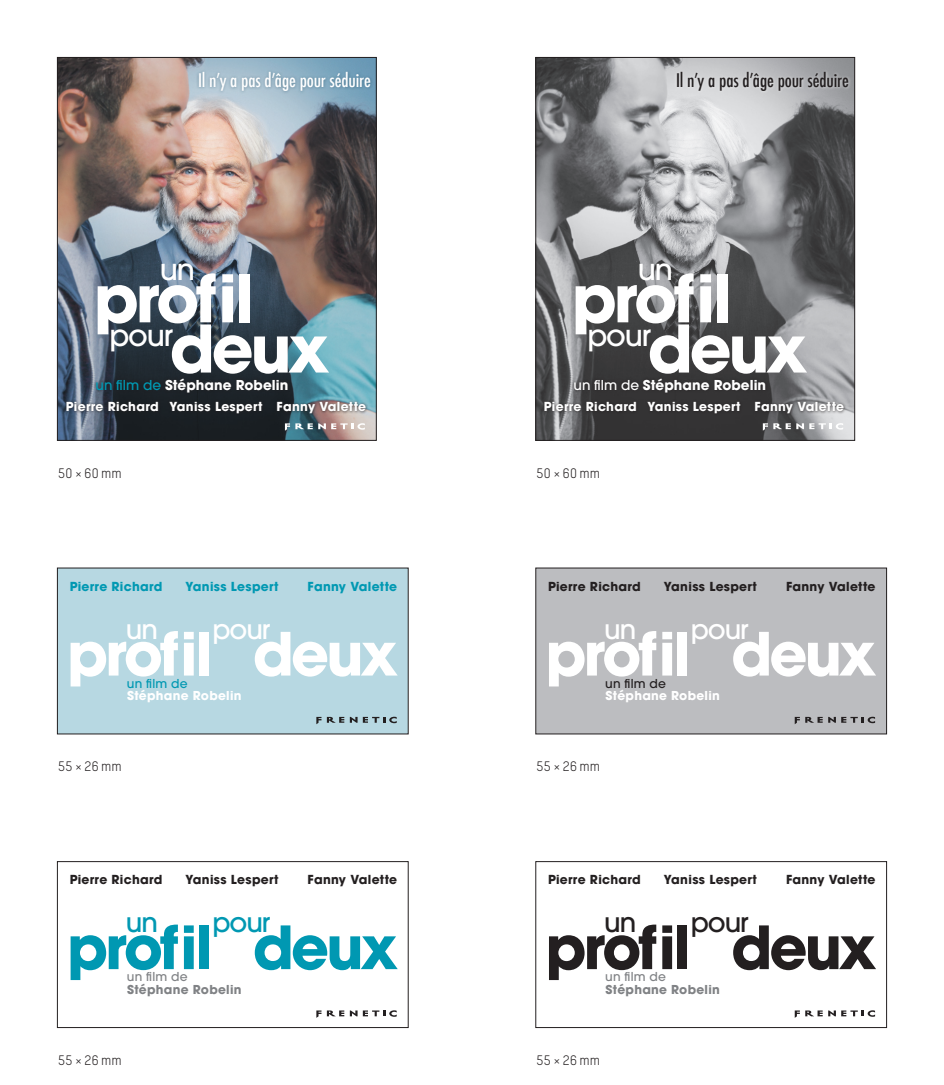
<style>
.page{position:relative;width:944px;height:1085px;background:#fff}
.page>*{position:absolute;margin:0;border:0;box-sizing:border-box;transform-origin:0 0}
.t1{font:700 65.02px "Avant Garde";letter-spacing:-.05em;color:#fff}
.t2{font:700 58.95px "Avant Garde";letter-spacing:-.05em;color:#fff}
.t3{font:700 58.95px "Avant Garde";letter-spacing:-.05em;color:#0098b2}
.t4{font:700 58.95px "Avant Garde";letter-spacing:-.05em;color:#231f20}
.t5{font:500 29.25px "Avant Garde";letter-spacing:-.04em;color:#fff}
.t6{font:500 26.55px "Avant Garde";letter-spacing:-.04em;color:#fff}
.t7{font:500 26.55px "Avant Garde";letter-spacing:-.04em;color:#0098b2}
.t8{font:500 26.55px "Avant Garde";letter-spacing:-.04em;color:#231f20}
.t9{font:500 condensed 18.22px "Futura";letter-spacing:-.01em;color:#fff}
.t10{font:500 condensed 18.22px "Futura";letter-spacing:-.01em;color:#231f20}
.t11{font:700 13.5px "Avant Garde";letter-spacing:.005em;color:#fff}
.t12{font:13.5px "TSTAR";letter-spacing:.02em;color:#231f20}
.t13{font:700 12.38px "Avant Garde";letter-spacing:.025em;color:#231f20}
.t14{font:700 12.38px "Avant Garde";letter-spacing:.025em;color:#fff}
.t15{font:700 12.38px "Avant Garde";letter-spacing:.025em;color:#0098b2}
.t16{font:700 12.15px "Avant Garde";letter-spacing:.025em;color:#fff}
.t17{font:700 12.15px "Avant Garde";letter-spacing:.025em;color:#808285}
.t18{font:500 12.15px "Avant Garde";letter-spacing:.025em;color:#808285}
.t19{font:500 12.15px "Avant Garde";color:#0098b2}
.t20{font:500 12.15px "Avant Garde";color:#231f20}
.s1{font-weight:500;color:#0098b2}
.s2{font-weight:500}
</style>
<div class="page">
<div style="left:57px;top:568px;width:351px;height:165px;background:#b7d8e2"></div>
<div style="left:536px;top:568px;width:351px;height:165px;background:#bcbdc0"></div>
<img style="left:59px;top:59px;width:316px;height:379px">
<img style="left:537px;top:59px;width:316px;height:379px">
<div style="left:275px;top:399px;width:94px;height:17px;background:#231f20;opacity:.85"></div>
<div style="left:753px;top:399px;width:93px;height:17px;background:#231f20;opacity:.85"></div>
<div style="left:64px;top:399px;width:97px;height:15px;background:#231f20;opacity:.85"></div>
<div style="left:542px;top:399px;width:97px;height:15px;background:#231f20;opacity:.85"></div>
<div style="left:167px;top:399px;width:98px;height:17px;background:#1c2024"></div>
<div style="left:645px;top:399px;width:98px;height:17px;background:#302f30"></div>
<div style="left:93px;top:375px;width:198px;height:20px;background:#231f20;opacity:.85"></div>
<div style="left:571px;top:375px;width:198px;height:20px;background:#333233"></div>
<div style="left:196px;top:69px;width:177px;height:25px;background:#002e46;opacity:.38"></div>
<div style="left:674px;top:69px;width:177px;height:25px;background:#fff;opacity:.65"></div>
<svg style="left:285px;top:423px;width:80px;height:7px"></svg>
<svg style="left:763px;top:423px;width:80px;height:7px"></svg>
<svg style="left:316px;top:716px;width:5px;height:8px"></svg>
<svg style="left:327px;top:716px;width:17px;height:6px"></svg>
<svg style="left:350px;top:716px;width:47px;height:7px"></svg>
<svg style="left:795px;top:716px;width:80px;height:8px"></svg>
<svg style="left:316px;top:1010px;width:5px;height:7px"></svg>
<svg style="left:327px;top:1010px;width:17px;height:6px"></svg>
<svg style="left:350px;top:1010px;width:47px;height:6px"></svg>
<svg style="left:795px;top:1010px;width:80px;height:7px"></svg>
<div style="left:57px;top:861px;width:352px;height:166px;border:1px solid #231f20"></div>
<div style="left:535px;top:861px;width:352px;height:166px;border:1px solid #231f20"></div>
<div style="left:57px;top:57px;width:320px;height:383px;border:1px solid #231f20"></div>
<div style="left:535px;top:57px;width:320px;height:383px;border:1px solid #231f20"></div>
<h3 class="t9" style="left:198px;top:69px;width:174px">Il n’y a pas d’âge pour séduire</h3>
<h3 class="t10" style="left:676px;top:69px;width:174px">Il n’y a pas d’âge pour séduire</h3>
<h3 class="t5" style="left:160px;top:252px;width:37px">un</h3>
<h3 class="t5" style="left:638px;top:252px;width:37px">un</h3>
<h1 class="t1" style="left:94px;top:256px;width:161px">profil</h1>
<h1 class="t1" style="left:572px;top:256px;width:161px">profil</h1>
<h1 class="t1" style="left:170px;top:306px;width:161px">deux</h1>
<h1 class="t1" style="left:648px;top:306px;width:161px">deux</h1>
<h3 class="t5" style="left:109px;top:317px;width:65px">pour</h3>
<h3 class="t5" style="left:587px;top:317px;width:65px">pour</h3>
<p class="t11" style="left:95px;top:376px;width:194px"><span class="s1">un film de</span> Stéphane Robelin</p>
<p class="t11" style="left:573px;top:376px;width:194px"><span class="s2">un film de</span> Stéphane Robelin</p>
<p class="t14" style="left:66px;top:398px;width:302px">Pierre Richard Yaniss Lespert Fanny Valette</p>
<p class="t14" style="left:544px;top:398px;width:302px">Pierre Richard Yaniss Lespert Fanny Valette</p>
<p class="t12" style="left:58px;top:464px;width:65px">50×60mm</p>
<p class="t12" style="left:537px;top:464px;width:65px">50×60mm</p>
<p class="t15" style="left:70px;top:578px;width:94px">Pierre Richard</p>
<p class="t13" style="left:548px;top:578px;width:94px">Pierre Richard</p>
<p class="t15" style="left:185px;top:578px;width:94px">Yaniss Lespert</p>
<p class="t13" style="left:664px;top:578px;width:94px">Yaniss Lespert</p>
<p class="t15" style="left:308px;top:578px;width:91px">Fanny Valette</p>
<p class="t13" style="left:786px;top:578px;width:91px">Fanny Valette</p>
<h3 class="t6" style="left:126px;top:612px;width:34px">un</h3>
<h3 class="t6" style="left:604px;top:612px;width:34px">un</h3>
<h3 class="t6" style="left:212px;top:612px;width:60px">pour</h3>
<h3 class="t6" style="left:691px;top:612px;width:60px">pour</h3>
<h2 class="t2" style="left:67px;top:615px;width:147px">profil</h2>
<h2 class="t2" style="left:545px;top:615px;width:147px">profil</h2>
<h2 class="t2" style="left:253px;top:615px;width:147px">deux</h2>
<h2 class="t2" style="left:731px;top:615px;width:147px">deux</h2>
<p class="t19" style="left:127px;top:675px;width:62px">un film de</p>
<p class="t16" style="left:127px;top:687px;width:116px">Stéphane Robelin</p>
<p class="t20" style="left:605px;top:675px;width:62px">un film de</p>
<p class="t16" style="left:605px;top:687px;width:116px">Stéphane Robelin</p>
<p class="t12" style="left:58px;top:758px;width:65px">55×26mm</p>
<p class="t12" style="left:537px;top:758px;width:65px">55×26mm</p>
<p class="t13" style="left:70px;top:871px;width:94px">Pierre Richard</p>
<p class="t13" style="left:548px;top:871px;width:94px">Pierre Richard</p>
<p class="t13" style="left:185px;top:871px;width:94px">Yaniss Lespert</p>
<p class="t13" style="left:664px;top:871px;width:94px">Yaniss Lespert</p>
<p class="t13" style="left:308px;top:871px;width:91px">Fanny Valette</p>
<p class="t13" style="left:786px;top:871px;width:91px">Fanny Valette</p>
<h3 class="t7" style="left:126px;top:905px;width:34px">un</h3>
<h3 class="t8" style="left:604px;top:905px;width:34px">un</h3>
<h3 class="t7" style="left:212px;top:905px;width:60px">pour</h3>
<h3 class="t8" style="left:691px;top:905px;width:60px">pour</h3>
<h2 class="t3" style="left:67px;top:909px;width:147px">profil</h2>
<h2 class="t4" style="left:545px;top:909px;width:147px">profil</h2>
<h2 class="t3" style="left:253px;top:909px;width:147px">deux</h2>
<h2 class="t4" style="left:731px;top:909px;width:147px">deux</h2>
<p class="t18" style="left:127px;top:969px;width:62px">un film de</p>
<p class="t17" style="left:127px;top:981px;width:116px">Stéphane Robelin</p>
<p class="t18" style="left:605px;top:969px;width:62px">un film de</p>
<p class="t17" style="left:605px;top:981px;width:116px">Stéphane Robelin</p>
<p class="t12" style="left:58px;top:1051px;width:65px">55×26mm</p>
<p class="t12" style="left:537px;top:1051px;width:65px">55×26mm</p>
</div>
